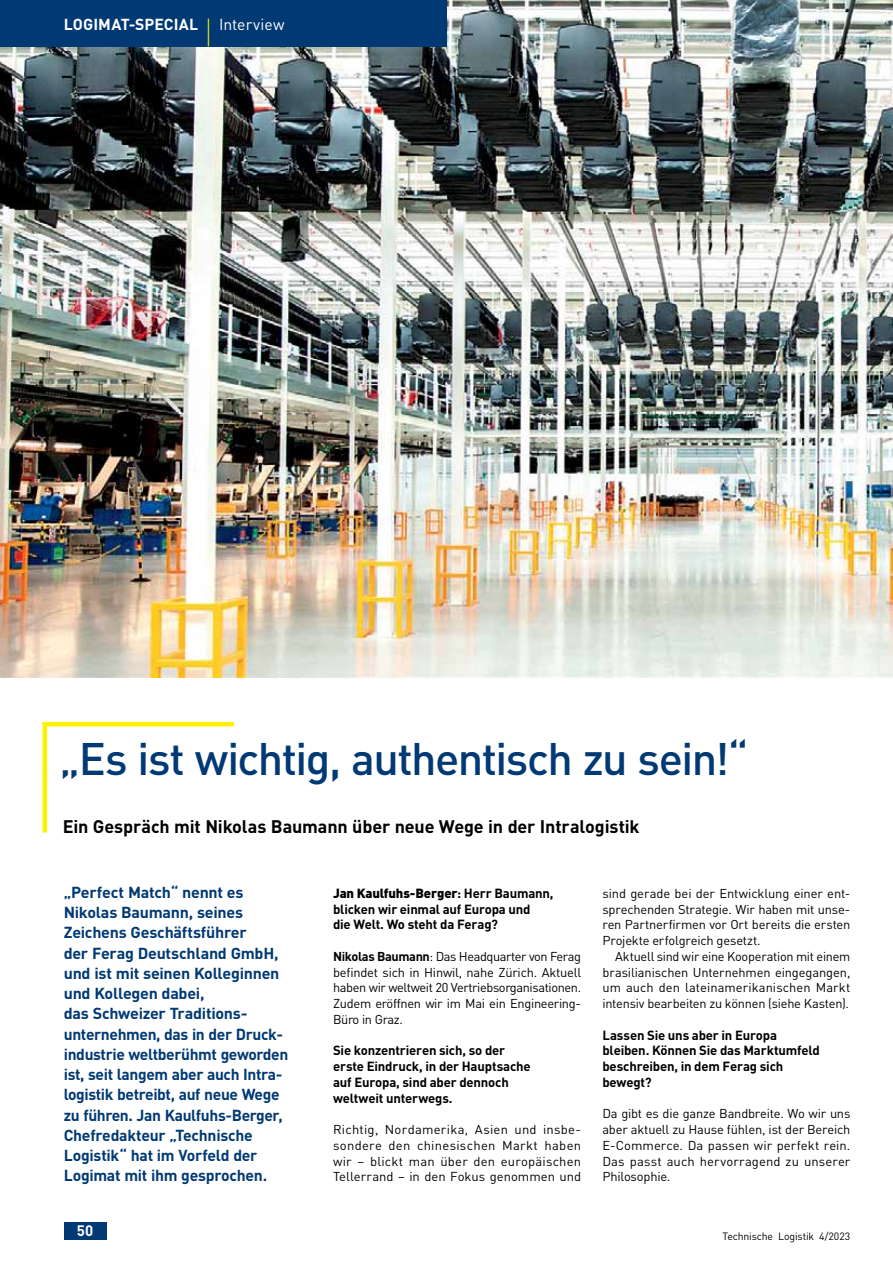
<style>
.page{position:relative;width:893px;height:1263px;background:#fff}
.page>*{position:absolute;margin:0;border:0;box-sizing:border-box;transform-origin:0 0}
.t1{font:500 45px "DIN";letter-spacing:-.035em;color:#003974}
.t2{font:700 18px "DIN";letter-spacing:-.01em;color:#000}
.t3{font:700 15.75px/20.2px "DIN Pro";letter-spacing:-.02em;color:#003974}
.t4{font:700 15.75px "DIN";letter-spacing:.005em;color:#fff}
.t5{font:700 15px "DIN";color:#fff}
.t6{font:700 13.2px/15.8px "DIN Pro";letter-spacing:-.015em;color:#000}
.t7{font:12.75px/15.8px "DIN Pro";letter-spacing:-.01em;color:#000;text-align:justify}
.t8{font:10.5px "DIN";letter-spacing:-.015em;color:#000}
.s1{font-weight:400;font-size:32.4px;color:#fff200}
.s2{font-weight:400}
.s3{font-weight:900}
.s4{font-family:"DIN";font-weight:700}
</style>
<div class="page">
<img style="left:0;top:0;width:893px;height:677px">
<div style="left:64px;top:1222px;width:42px;height:17px;background:#003974"></div>
<div style="left:0;top:0;width:446px;height:47px;background:#003974"></div>
<svg style="left:42px;top:721px;width:192px;height:112px"></svg>
<p class="t4" style="left:64px;top:14px;width:222px">Logimat-Special <span class="s1">|</span> <span class="s2">Interview</span></p>
<h1 class="t1" style="left:60px;top:730px;width:690px">„Es ist wichtig, authentisch zu sein!“</h1>
<h2 class="t2" style="left:63px;top:815px;width:578px">Ein Gespräch mit Nikolas Baumann über neue Wege in der I ntralogistik</h2>
<p class="t3" style="left:64px;top:881px;width:226px">„Perfect Match“ nennt es<br>Nikolas Baumann, seines<br>Zeichens Geschäftsführer<br>der Ferag Deutschland GmbH, und ist mit seinen Kolleginnen und Kollegen dabei,<br>das Schweizer Traditions&shy;unternehmen, das in der Druck&shy;industrie weltberühmt geworden ist, seit langem aber auch Intra&shy;logistik betreibt, auf neue Wege zu führen. Jan Kaulfuhs-Berger,<br>Chefredakteur „Technische<br>Logistik“ hat im Vorfeld der<br>Logimat mit ihm gesprochen.</p>
<p class="t6" style="left:333px;top:885px;width:222px"><span class="s3">Jan Kaulfuhs-Berger</span>: Herr Baumann, blicken wir einmal auf Europa und<br>die Welt. Wo steht da Ferag?</p>
<p class="t7" style="left:333px;top:948px;width:250px"><span class="s4">Nikolas Baumann</span>: Das Headquarter von Ferag befindet sich in Hinwil, nahe Zürich. Aktuell haben wir weltweit 20 Vertriebsorganisationen.<br>Zudem eröffnen wir im Mai ein Engineering-Büro in Graz.</p>
<p class="t6" style="left:333px;top:1042px;width:199px">Sie konzentrieren sich, so der erste Eindruck, in der Hauptsache auf Europa, sind aber dennoch weltweit unterwegs.</p>
<p class="t7" style="left:333px;top:1121px;width:250px">Richtig, Nordamerika, Asien und insbe&shy;sondere den chinesischen Markt haben wir – blickt man über den europäischen Tellerrand – in den Fokus genommen und</p>
<p class="t5" style="left:77px;top:1221px;width:18px">50</p>
<p class="t7" style="left:602px;top:885px;width:250px">sind gerade bei der Entwicklung einer ent&shy;sprechenden Strategie. Wir haben mit unse&shy;ren Partnerfirmen vor Ort bereits die ersten Projekte erfolgreich gesetzt.</p>
<p class="t7" style="left:602px;top:948px;width:250px;text-indent:13px">Aktuell sind wir eine Kooperation mit einem brasilianischen Unternehmen eingegangen, um auch den lateinamerikanischen Markt intensiv bearbeiten zu können (siehe Kasten).</p>
<p class="t6" style="left:602px;top:1026px;width:219px">Lassen Sie uns aber in Europa bleiben. Können Sie das Marktumfeld beschreiben, in dem Ferag sich bewegt?</p>
<p class="t7" style="left:602px;top:1105px;width:250px">Da gibt es die ganze Bandbreite. Wo wir uns aber aktuell zu Hause fühlen, ist der Bereich E-Commerce. Da passen wir perfekt rein.<br>Das passt auch hervorragend zu unserer Philosophie.</p>
<p class="t8" style="left:722px;top:1230px;width:129px">Technische Logistik 4/2023</p>
</div>
